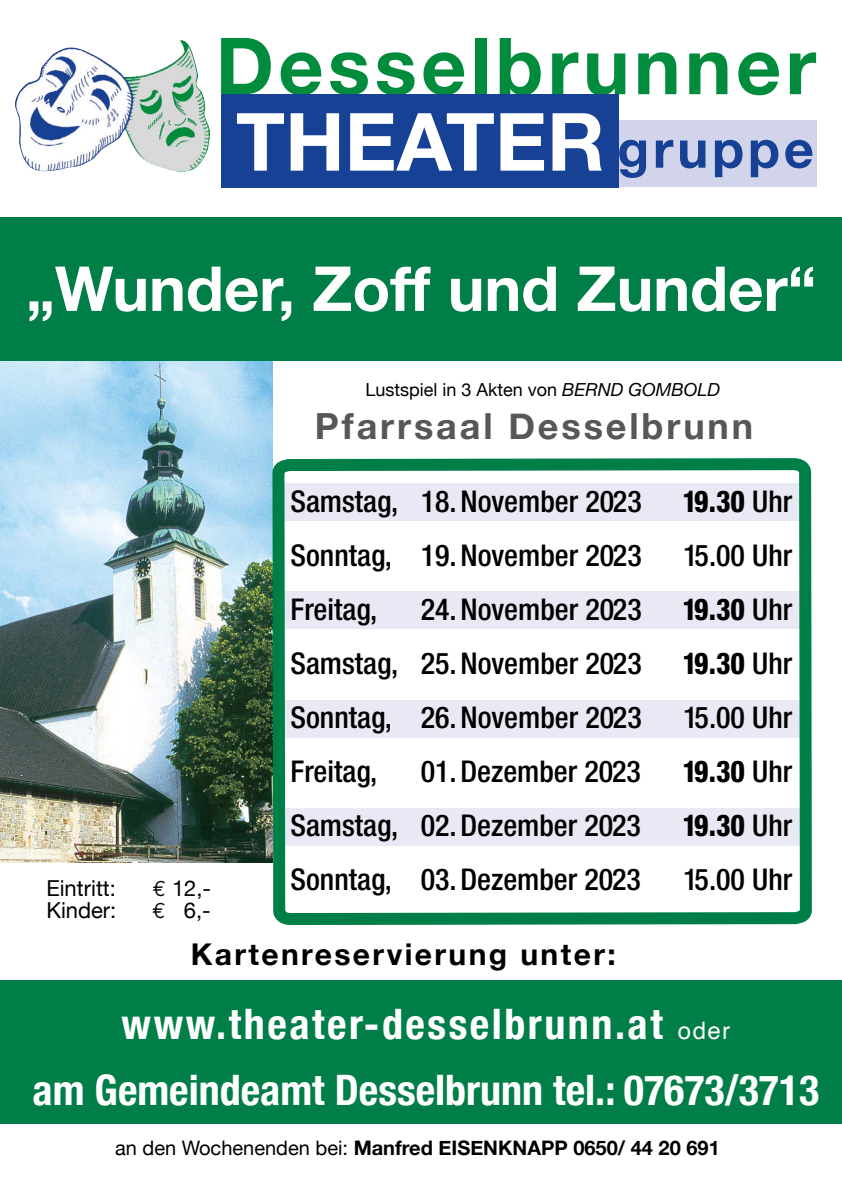
<style>
.page{position:relative;width:842px;height:1191px;background:#fff}
.page>*{position:absolute;margin:0;border:0;box-sizing:border-box;transform-origin:0 0}
.t1{font:700 80.4px "Helvetica Neue";color:#fff}
.t2{font:700 78.7px "Helvetica Neue";letter-spacing:.055em;color:#008c3c}
.t3{font:700 62px "Helvetica Neue";color:#fff}
.t4{font:700 52.5px "Helvetica Neue";letter-spacing:.07em;color:#164194}
.t5{font:700 condensed 42px/66px "Helvetica Neue";color:#fff;text-align:center}
.t6{font:700 36px "Helvetica Neue";letter-spacing:.08em;color:#575756}
.t7{font:500 condensed 30px "Helvetica Neue";color:#000}
.t8{font:800 condensed 30px "Helvetica Neue";letter-spacing:-.05em;color:#000;scale:.93 1}
.t9{font:700 30px "Helvetica Neue";letter-spacing:.08em;color:#000}
.t10{font:22px "Helvetica Neue";color:#000}
.t11{font:700 20px "Helvetica Neue";color:#000}
.t12{font:18px "Helvetica Neue";color:#000}
.s1{font-style:italic}
.s2{font-family:"Euro Mono"}
.s3{font-weight:500}
.s4{font-family:"Helvetica";font-weight:400;font-stretch:normal;font-size:24px}
.s5{font-weight:400}
</style>
<div class="page">
<div style="left:0;top:218px;width:842px;height:143px;background:#007e48"></div>
<div style="left:617px;top:120px;width:200px;height:67px;background:#d2d4ec"></div>
<img style="left:15px;top:40px;width:195px;height:132px">
<div style="left:222px;top:94px;width:397px;height:93px;background:#164194"></div>
<div style="left:0;top:980px;width:842px;height:143px;background:#007e48"></div>
<img style="left:0;top:361px;width:273px;height:501px">
<svg style="left:266px;top:453px;width:552px;height:671px"></svg>
<h2 class="t2" style="left:216px;top:17px;width:602px">Desselbrunner</h2>
<h1 class="t1" style="left:236px;top:92px;width:371px">THEATER</h1>
<h3 class="t4" style="left:617px;top:116px;width:198px">gruppe</h3>
<h3 class="t3" style="left:26px;top:240px;width:792px">„Wunder, Zoff und Zunder“</h3>
<p class="t12" style="left:365px;top:374px;width:356px">Lustspiel in 3 Akten von <span class="s1">BERND GOMBOLD</span></p>
<p class="t10" style="left:46px;top:869px;width:71px">Eintritt:</p>
<p class="t10" style="left:153px;top:869px;width:60px"><span class="s2">E</span> 12,-</p>
<p class="t10" style="left:46px;top:891px;width:72px">Kinder:</p>
<p class="t10" style="left:152px;top:891px;width:60px"><span class="s2">E</span> 6,-</p>
<p class="t6" style="left:315px;top:398px;width:440px">Pfarrsaal Desselbrunn</p>
<p class="t7" style="left:290px;top:483px;width:353px">Samstag, 18.November 2023</p>
<p class="t8" style="left:682px;top:483px;width:119px">19.30 <span class="s3">Uhr</span></p>
<p class="t7" style="left:290px;top:537px;width:353px">Sonntag, 19.November 2023</p>
<p class="t7" style="left:683px;top:537px;width:110px">15.00 Uhr</p>
<p class="t7" style="left:290px;top:591px;width:89px">Freitag,</p>
<p class="t7" style="left:421px;top:591px;width:222px">24.November 2023</p>
<p class="t8" style="left:682px;top:591px;width:119px">19.30 <span class="s3">Uhr</span></p>
<p class="t7" style="left:290px;top:645px;width:353px">Samstag, 25.November 2023</p>
<p class="t8" style="left:682px;top:645px;width:119px">19.30 <span class="s3">Uhr</span></p>
<p class="t7" style="left:290px;top:699px;width:353px">Sonntag, 26.November 2023</p>
<p class="t7" style="left:683px;top:699px;width:110px">15.00 Uhr</p>
<p class="t7" style="left:290px;top:753px;width:89px">Freitag,</p>
<p class="t7" style="left:421px;top:753px;width:221px">01.Dezember 2023</p>
<p class="t8" style="left:682px;top:753px;width:119px">19.30 <span class="s3">Uhr</span></p>
<p class="t7" style="left:290px;top:807px;width:352px">Samstag, 02.Dezember 2023</p>
<p class="t8" style="left:682px;top:807px;width:119px">19.30 <span class="s3">Uhr</span></p>
<p class="t7" style="left:290px;top:861px;width:352px">Sonntag, 03.Dezember 2023</p>
<p class="t7" style="left:683px;top:861px;width:110px">15.00 Uhr</p>
<p class="t9" style="left:191px;top:930px;width:426px">Kartenreservierung unter:</p>
<h3 class="t5" style="left:33px;top:988px;width:788px">www.theater-desselbrunn.at <span class="s4">oder<br></span>am Gemeindeamt Desselbrunn tel.: 07673/3713</h3>
<p class="t11" style="left:115px;top:1132px;width:606px"><span class="s5">an den Wochenenden bei:</span> Manfred EISENKNAPP 0650/ 44 20 691</p>
</div>
